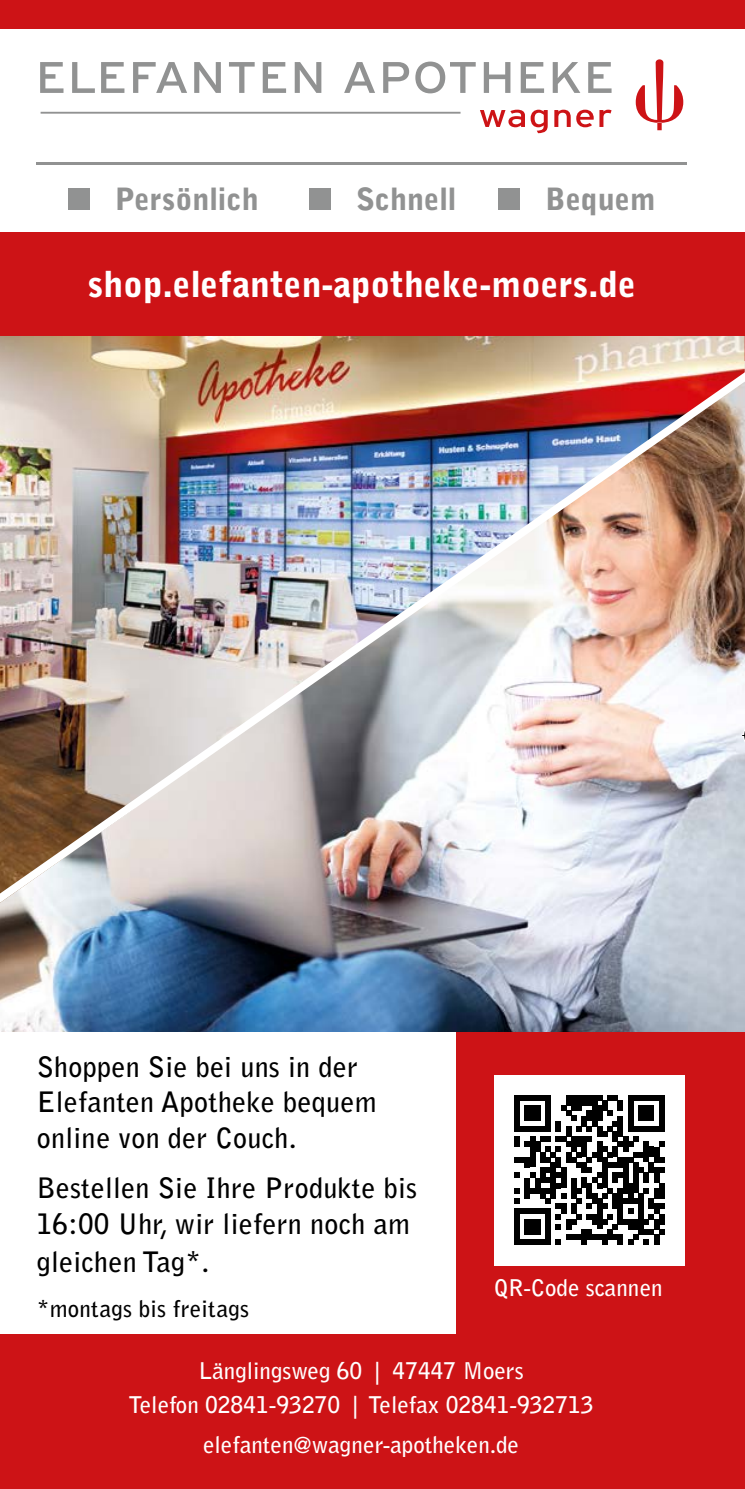
<style>
.page{position:relative;width:745px;height:1489px;background:#fff}
.page>*{position:absolute;margin:0;border:0;box-sizing:border-box;transform-origin:0 0}
.t1{font:900 35.75px "Bell Gothic";color:#fff}
.t2{font:900 30.5px "Bell Gothic";color:#919292}
.t3{font:700 28px/35.8px "Bell Gothic";letter-spacing:.01em;color:#000}
.t4{font:700 23px/33px "Bell Gothic";color:#fff;text-align:center}
.t5{font:700 23px "Bell Gothic";letter-spacing:.01em;color:#000}
</style>
<div class="page">
<div style="left:456px;top:1031px;width:288px;height:306px;background:#cd1316"></div>
<img style="left:0;top:936px;width:744px;height:95px">
<div style="left:0;top:232px;width:744px;height:128px;background:#cd1316"></div>
<div style="left:0;top:0;width:744px;height:28px;background:#cd1316"></div>
<hr style="left:37px;top:162px;width:649px;height:2px;background:#919292">
<hr style="left:41px;top:112px;width:419px;height:2px;background:#919292">
<svg style="left:635px;top:59px;width:47px;height:71px"></svg>
<svg style="left:480px;top:110px;width:131px;height:23px"></svg>
<svg style="left:40px;top:62px;width:571px;height:31px"></svg>
<div style="left:68px;top:188px;width:22px;height:22px;background:#919292"></div>
<div style="left:309px;top:188px;width:21px;height:22px;background:#919292"></div>
<div style="left:498px;top:188px;width:21px;height:22px;background:#919292"></div>
<div style="left:0;top:1334px;width:744px;height:154px;background:#cd1316"></div>
<div style="left:493px;top:1074px;width:191px;height:191px;background:#fff"></div>
<svg style="left:514px;top:1095px;width:149px;height:149px"></svg>
<img style="left:0;top:336px;width:744px;height:15px">
<img style="left:0;top:351px;width:744px;height:585px">
<svg style="left:741px;top:721px;width:3px;height:28px"></svg>
<p class="t2" style="left:115px;top:181px;width:145px">Persönlich</p>
<p class="t2" style="left:356px;top:181px;width:102px">Schnell</p>
<p class="t2" style="left:545px;top:181px;width:112px">Bequem</p>
<p class="t1" style="left:88px;top:263px;width:549px">shop.elefanten-apotheke-moers.de</p>
<p class="t3" style="left:37px;top:1048px;width:341px">Shoppen Sie bei uns in der<br>Elefanten Apotheke bequem online von der Couch.</p>
<p class="t3" style="left:37px;top:1170px;width:381px">Bestellen Sie Ihre Produkte bis<br>16:00 Uhr, wir liefern noch am</p>
<p class="t3" style="left:37px;top:1243px;width:174px">gleichen Tag*.</p>
<p class="t5" style="left:37px;top:1294px;width:213px">*montags bis freitags</p>
<p class="t4" style="left:494px;top:1271px;width:170px">QR-Code scannen</p>
<p class="t4" style="left:128px;top:1354px;width:466px">Länglingsweg 60 | 47447 Moers<br>Telefon 02841-93270 | Telefax 02841-932713</p>
<p class="t4" style="left:203px;top:1427px;width:317px">elefanten@wagner-apotheken.de</p>
</div>
